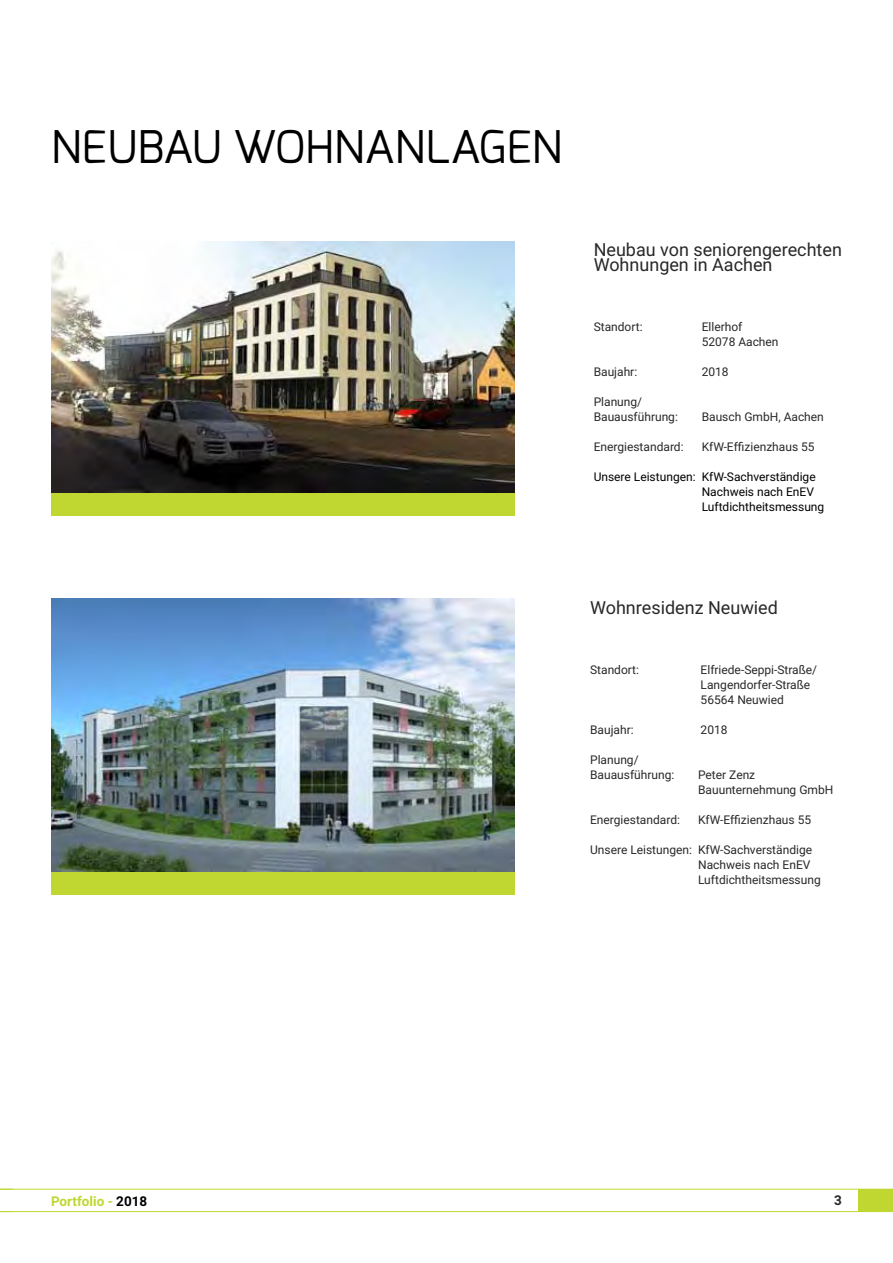
<style>
.page{position:relative;width:893px;height:1263px;background:#fff}
.page>*{position:absolute;margin:0;border:0;box-sizing:border-box;transform-origin:0 0}
.t1{font:45px "Exo";color:#000}
.t2{font:18px/15px "Roboto";color:#292829}
.t3{font:700 13.5px "Roboto";color:#bfd730}
.t4{font:700 13.5px "Roboto";color:#292829}
.t5{font:12px/15px "Roboto";color:#292829}
.t6{font:12px/15px "Roboto";color:#000}
.s1{color:#000}
</style>
<div class="page">
<hr style="left:0;top:1189px;width:893px;height:1px;background:#bfd730">
<hr style="left:0;top:1211px;width:893px;height:1px;background:#bfd730">
<div style="left:858px;top:1189px;width:35px;height:22px;background:#bfd730"></div>
<svg style="left:0;top:1189px;width:13px;height:1px"></svg>
<img style="left:51px;top:242px;width:463px;height:251px">
<div style="left:51px;top:493px;width:463px;height:23px;background:#bfd730"></div>
<img style="left:51px;top:598px;width:463px;height:274px">
<div style="left:51px;top:872px;width:463px;height:22px;background:#bfd730"></div>
<h1 class="t1" style="left:51px;top:117px;width:507px">NEUBAU WOHNANLAGEN</h1>
<h2 class="t2" style="left:594px;top:241px;width:250px">Neubau von seniorengerechten<br>Wohnungen in Aachen</h2>
<p class="t5" style="left:594px;top:318px;width:50px">Standort:</p>
<p class="t5" style="left:702px;top:318px;width:78px">Ellerhof<br>52078 Aachen</p>
<p class="t5" style="left:594px;top:363px;width:45px">Baujahr:</p>
<p class="t5" style="left:702px;top:363px;width:28px">2018</p>
<p class="t5" style="left:594px;top:393px;width:86px">Planung/<br>Bauausführung:</p>
<p class="t5" style="left:702px;top:408px;width:124px">Bausch GmbH, Aachen</p>
<p class="t5" style="left:594px;top:438px;width:91px">Energiestandard:</p>
<p class="t5" style="left:702px;top:438px;width:115px">KfW-Effizienzhaus 55</p>
<p class="t6" style="left:702px;top:468px;width:124px;text-indent:-108px">Unsere Leistungen: KfW-Sachverständige<br>Nachweis nach EnEV<br>Luftdichtheitsmessung</p>
<h2 class="t2" style="left:590px;top:599px;width:189px">Wohnresidenz Neuwied</h2>
<p class="t5" style="left:590px;top:661px;width:50px">Standort:</p>
<p class="t5" style="left:701px;top:661px;width:118px">Elfriede-Seppi-Straße/<br>Langendorfer-Straße<br>56564 Neuwied</p>
<p class="t5" style="left:590px;top:721px;width:45px">Baujahr:</p>
<p class="t5" style="left:701px;top:721px;width:28px">2018</p>
<p class="t5" style="left:590px;top:751px;width:86px">Planung/<br>Bauausführung:</p>
<p class="t5" style="left:698px;top:766px;width:137px">Peter Zenz<br>Bauunternehmung GmbH</p>
<p class="t5" style="left:590px;top:811px;width:91px">Energiestandard:</p>
<p class="t5" style="left:698px;top:811px;width:115px">KfW-Effizienzhaus 55</p>
<p class="t5" style="left:698px;top:841px;width:124px;text-indent:-108px">Unsere Leistungen: KfW-Sachverständige<br>Nachweis nach EnEV<br>Luftdichtheitsmessung</p>
<p class="t3" style="left:51px;top:1191px;width:98px">Portfolio - <span class="s1">2018</span></p>
<p class="t4" style="left:834px;top:1191px;width:9px">3</p>
</div>
